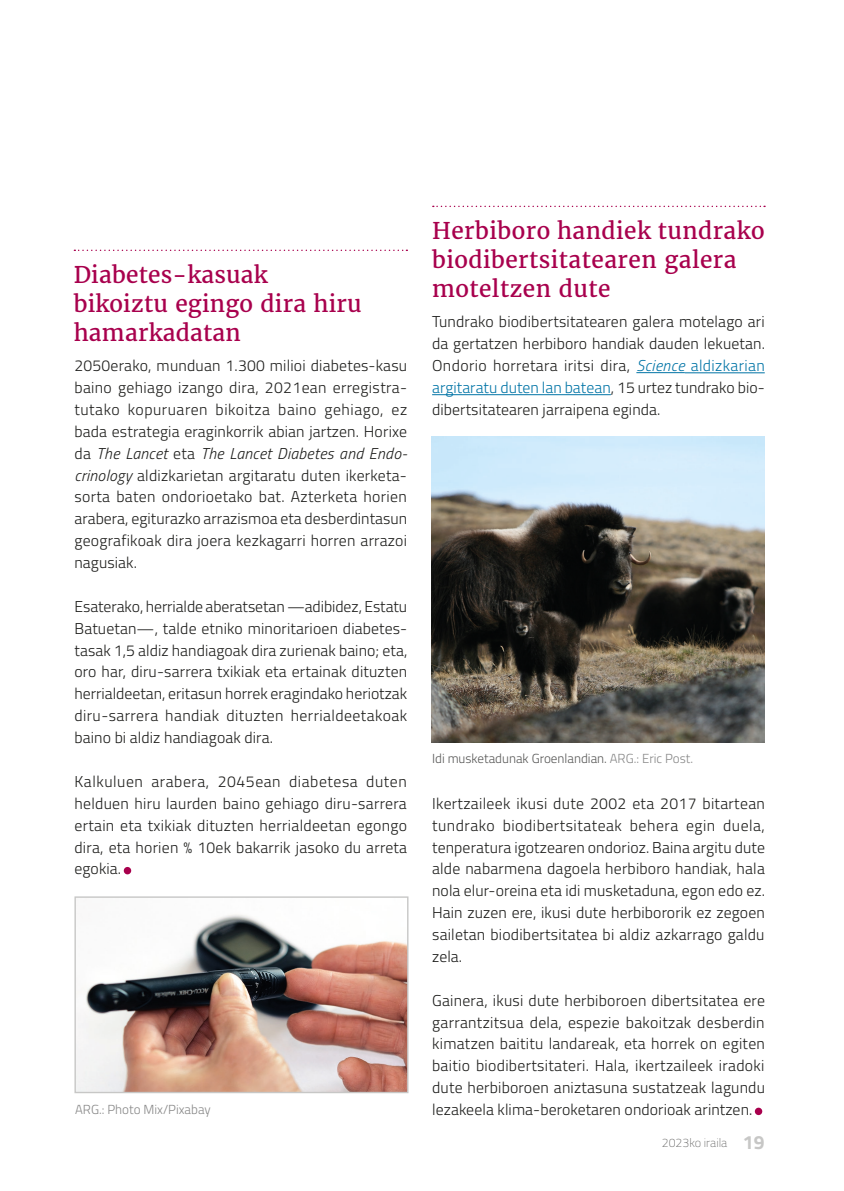
<style>
.page{position:relative;width:844px;height:1191px;background:#fff}
.page>*{position:absolute;margin:0;border:0;box-sizing:border-box;transform-origin:0 0}
.t1{font:22.75px/28.9px "Merriweather";letter-spacing:.02em;color:#a8004d}
.t2{font:300 15.75px/21.9px "Titillium";letter-spacing:.015em;color:#1d1d1b;text-align:justify}
.t3{font:300 13.12px "Titillium";color:#575756}
.t4{font:300 13.12px "Titillium";color:#878787}
.t5{font:100 12.25px "Titillium";color:#575756}
.s1{font-style:italic}
.s2{font-style:italic;color:#0074a6}
.s3{color:#0074a6}
.s4{color:#878787}
.s5{font-weight:700;font-size:19.25px;color:#c7c7c6}
</style>
<div class="page">
<hr style="left:636px;top:372px;width:48px;height:1px;background:#0074a6">
<hr style="left:684px;top:372px;width:80px;height:1px;background:#0074a6">
<hr style="left:432px;top:394px;width:178px;height:1px;background:#0074a6">
<svg style="left:754px;top:1107px;width:8px;height:8px"></svg>
<svg style="left:432px;top:206px;width:332px;height:1px"></svg>
<div style="left:124px;top:867px;width:7px;height:7px;background:#a8004d;border-radius:50%"></div>
<svg style="left:74px;top:250px;width:333px;height:1px"></svg>
<img style="left:431px;top:437px;width:333px;height:305px">
<img style="left:76px;top:914px;width:330px;height:177px">
<div style="left:74px;top:896px;width:334px;height:197px;border:1px solid #c7c7c6"></div>
<h1 class="t1" style="left:74px;top:261px;width:289px">Diabetes-kasuak bikoiztu egingo dira hiru hamarkadatan</h1>
<p class="t2" style="left:74px;top:354px;width:334px;text-align:left">2050erako, munduan 1.300 milioi diabetes-kasu baino gehiago izango dira, 2021ean erregistra&shy;tutako kopuruaren bikoitza baino gehiago, ez bada estrategia eraginkorrik abian jartzen. Horixe da <span class="s1">The Lancet</span> eta <span class="s1">The Lancet Diabetes and Endo&shy;crinology</span> aldizkarietan argitaratu duten ikerketa&shy;sorta baten ondorioetako bat. Azterketa horien arabera, egiturazko arrazismoa eta desberdintasun geografikoak dira joera kezkagarri horren arrazoi nagusiak.</p>
<p class="t2" style="left:74px;top:594px;width:334px">Esaterako, herrialde aberatsetan —adibidez, Estatu Batuetan—, talde etniko minoritarioen diabetes&shy;tasak 1,5 aldiz handiagoak dira zurienak baino; eta, oro har, diru-sarrera txikiak eta ertainak dituzten herrialdeetan, eritasun horrek eragindako heriotzak diru-sarrera handiak dituzten herrialdeetakoak baino bi aldiz handiagoak dira.</p>
<p class="t2" style="left:74px;top:769px;width:334px">Kalkuluen arabera, 2045ean diabetesa duten helduen hiru laurden baino gehiago diru-sarrera ertain eta txikiak dituzten herrialdeetan egongo dira, eta horien % 10ek bakarrik jasoko du arreta egokia.</p>
<p class="t4" style="left:75px;top:1100px;width:137px">ARG.: Photo Mix/Pixabay</p>
<h1 class="t1" style="left:432px;top:217px;width:334px">Herbiboro handiek tundrako biodibertsitatearen galera moteltzen dute</h1>
<p class="t2" style="left:432px;top:310px;width:334px;text-align:left">Tundrako biodibertsitatearen galera motelago ari da gertatzen herbiboro handiak dauden lekuetan.<br>Ondorio horretara iritsi dira, <span class="s2">Science</span> <span class="s3">aldizkarian argitaratu duten lan batean</span>, 15 urtez tundrako bio&shy;dibertsitatearen jarraipena eginda.</p>
<p class="t3" style="left:432px;top:749px;width:262px">Idi musketadunak Groenlandian. <span class="s4">ARG.: Eric Post.</span></p>
<p class="t2" style="left:432px;top:791px;width:334px">Ikertzaileek ikusi dute 2002 eta 2017 bitartean tundrako biodibertsitateak behera egin duela, tenperatura igotzearen ondorioz. Baina argitu dute alde nabarmena dagoela herbiboro handiak, hala nola elur-oreina eta idi musketaduna, egon edo ez.<br>Hain zuzen ere, ikusi dute herbibororik ez zegoen sailetan biodibertsitatea bi aldiz azkarrago galdu zela.</p>
<p class="t2" style="left:432px;top:988px;width:334px">Gainera, ikusi dute herbiboroen dibertsitatea ere garrantzitsua dela, espezie bakoitzak desberdin kimatzen baititu landareak, eta horrek on egiten baitio biodibertsitateri. Hala, ikertzaileek iradoki dute herbiboroen aniztasuna sustatzeak lagundu lezakeela klima-beroketaren ondorioak arintzen.</p>
<p class="t5" style="left:661px;top:1133px;width:104px">2023ko iraila <span class="s5">19</span></p>
</div>
